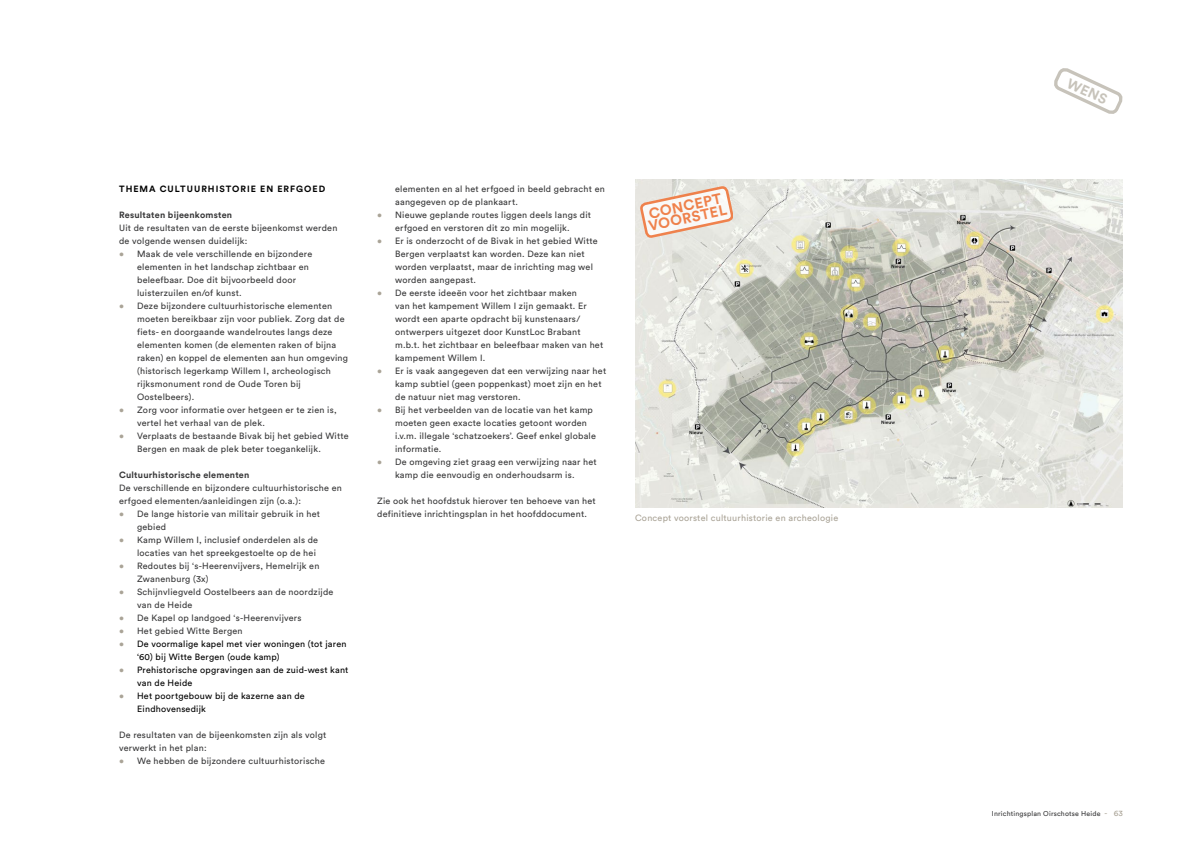
<style>
.page{position:relative;width:1191px;height:842px;background:#fff}
.page>*{position:absolute;margin:0;border:0;box-sizing:border-box;transform-origin:0 0}
.t1{font:700 14.6px/12.1px "Circular Std";color:#f26522}
.t2{font:700 14px "Circular Std";color:#c7c3ba}
.t3{font:9px/13px "Circular Std";letter-spacing:.025em;color:#383839}
.t4{font:9px/13px "Circular Std";letter-spacing:.025em;color:#000101}
.t5{font:9px/13px "Circular Std";letter-spacing:.025em;color:#000}
.t6{font:700 9px "Circular Std";letter-spacing:.025em;color:#383839}
.t7{font:9px "Circular Std";letter-spacing:.025em;color:#aaa497}
.t8{font:700 9px "Circular Std";letter-spacing:.11em;color:#000}
.t9{font:7px "Circular Std";letter-spacing:.025em;color:#383839}
.s1{color:#aaa497}
.s2{font-size:8px;color:#aaa497}
</style>
<div class="page">
<img style="left:635px;top:179px;width:488px;height:329px">
<svg style="left:640px;top:179px;width:93px;height:64px"></svg>
<svg style="left:1054px;top:68px;width:69px;height:46px"></svg>
<p class="t8" style="left:119px;top:183px;width:208px">THEMA CULTUURHISTORIE EN ERFGOED</p>
<p class="t6" style="left:119px;top:209px;width:114px">Resultaten bijeenkomsten</p>
<p class="t3" style="left:119px;top:221px;width:220px">Uit de resultaten van de eerste bijeenkomst werden de volgende wensen duidelijk:</p>
<p class="t3" style="left:137px;top:247px;width:177px;text-indent:-18px"><span class="s1">•</span> Maak de vele verschillende en bijzondere elementen in het landschap zichtbaar en beleefbaar. Doe dit bijvoorbeeld door luisterzuilen en/of kunst.</p>
<p class="t3" style="left:137px;top:299px;width:212px;text-indent:-18px"><span class="s1">•</span> Deze bijzondere cultuurhistorische elementen moeten bereikbaar zijn voor publiek. Zorg dat de fiets- en doorgaande wandelroutes langs deze elementen komen (de elementen raken of bijna raken) en koppel de elementen aan hun omgeving (historisch legerkamp Willem I, archeologisch rijksmonument rond de Oude Toren bij Oostelbeers).</p>
<p class="t3" style="left:137px;top:403px;width:201px;text-indent:-18px"><span class="s1">•</span> Zorg voor informatie over hetgeen er te zien is, vertel het verhaal van de plek.</p>
<p class="t3" style="left:137px;top:429px;width:213px;text-indent:-18px"><span class="s1">•</span> Verplaats de bestaande Bivak bij het gebied Witte<br>Bergen en maak de plek beter toegankelijk.</p>
<p class="t6" style="left:119px;top:469px;width:132px">Cultuurhistorische elementen</p>
<p class="t3" style="left:119px;top:481px;width:224px">De verschillende en bijzondere cultuurhistorische en erfgoed elementen/aanleidingen zijn (o.a.):</p>
<p class="t3" style="left:137px;top:507px;width:184px;text-indent:-18px"><span class="s1">•</span> De lange historie van militair gebruik in het gebied</p>
<p class="t3" style="left:119px;top:533px;width:201px;text-align:right"><span class="s1">•</span> Kamp Willem I, inclusief onderdelen als de locaties van het spreekgestoelte op de hei</p>
<p class="t3" style="left:137px;top:559px;width:184px;text-indent:-18px"><span class="s1">•</span> Redoutes bij ‘s-Heerenvijvers, Hemelrijk en<br>Zwanenburg (3x)</p>
<p class="t3" style="left:137px;top:585px;width:198px;text-indent:-18px"><span class="s1">•</span> Schijnvliegveld Oostelbeers aan de noordzijde van de Heide</p>
<p class="t3" style="left:119px;top:611px;width:184px"><span class="s1">•</span> De Kapel op landgoed ‘s-Heerenvijvers</p>
<p class="t3" style="left:119px;top:624px;width:125px"><span class="s1">•</span> Het gebied Witte Bergen</p>
<p class="t5" style="left:137px;top:637px;width:211px;text-indent:-18px"><span class="s1">•</span> De voormalige kapel met vier woningen (tot jaren ‘60) bij Witte Bergen (oude kamp)</p>
<p class="t4" style="left:137px;top:663px;width:213px;text-indent:-18px"><span class="s1">•</span> Prehistorische opgravingen aan de zuid-west kant van de Heide</p>
<p class="t4" style="left:137px;top:689px;width:169px;text-indent:-18px"><span class="s1">•</span> Het poortgebouw bij de kazerne aan de<br>Eindhovensedijk</p>
<p class="t3" style="left:119px;top:728px;width:209px">De resultaten van de bijeenkomsten zijn als volgt verwerkt in het plan:</p>
<p class="t3" style="left:119px;top:754px;width:207px"><span class="s1">•</span> We hebben de bijzondere cultuurhistorische</p>
<p class="t3" style="left:395px;top:182px;width:211px">elementen en al het erfgoed in beeld gebracht en aangegeven op de plankaart.</p>
<p class="t3" style="left:377px;top:208px;width:215px;text-align:center"><span class="s1">•</span> Nieuwe geplande routes liggen deels langs dit erfgoed en verstoren dit zo min mogelijk.</p>
<p class="t3" style="left:395px;top:234px;width:204px;text-indent:-18px"><span class="s1">•</span> Er is onderzocht of de Bivak in het gebied Witte Bergen verplaatst kan worden. Deze kan niet worden verplaatst, maar de inrichting mag wel worden aangepast.</p>
<p class="t3" style="left:395px;top:286px;width:210px;text-indent:-18px"><span class="s1">•</span> De eerste ideeën voor het zichtbaar maken<br>van het kampement Willem I zijn gemaakt. Er wordt een aparte opdracht bij kunstenaars/ ontwerpers uitgezet door KunstLoc Brabant m.b.t. het zichtbaar en beleefbaar maken van het kampement Willem I.</p>
<p class="t3" style="left:395px;top:364px;width:213px;text-indent:-18px"><span class="s1">•</span> Er is vaak aangegeven dat een verwijzing naar het kamp subtiel (geen poppenkast) moet zijn en het de natuur niet mag verstoren.</p>
<p class="t3" style="left:395px;top:403px;width:202px;text-indent:-18px"><span class="s1">•</span> Bij het verbeelden van de locatie van het kamp moeten geen exacte locaties getoont worden i.v.m. illegale ‘schatzoekers’. Geef enkel globale informatie.</p>
<p class="t3" style="left:377px;top:455px;width:221px;text-align:center"><span class="s1">•</span> De omgeving ziet graag een verwijzing naar het kamp die eenvoudig en onderhoudsarm is.</p>
<p class="t3" style="left:377px;top:494px;width:220px">Zie ook het hoofdstuk hierover ten behoeve van het definitieve inrichtingsplan in het hoofddocument.</p>
<h1 class="t1" style="left:645px;top:208px;width:81px;rotate:-12deg">CONCEPT<br>VOORSTEL</h1>
<p class="t7" style="left:635px;top:512px;width:205px">Concept voorstel cultuurhistorie en archeologie</p>
<h2 class="t2" style="left:1071px;top:74px;width:44px;rotate:25deg">WENS</h2>
<p class="t9" style="left:992px;top:809px;width:132px">Inrichtingsplan Oirschotse Heide <span class="s2">- 63</span></p>
</div>
